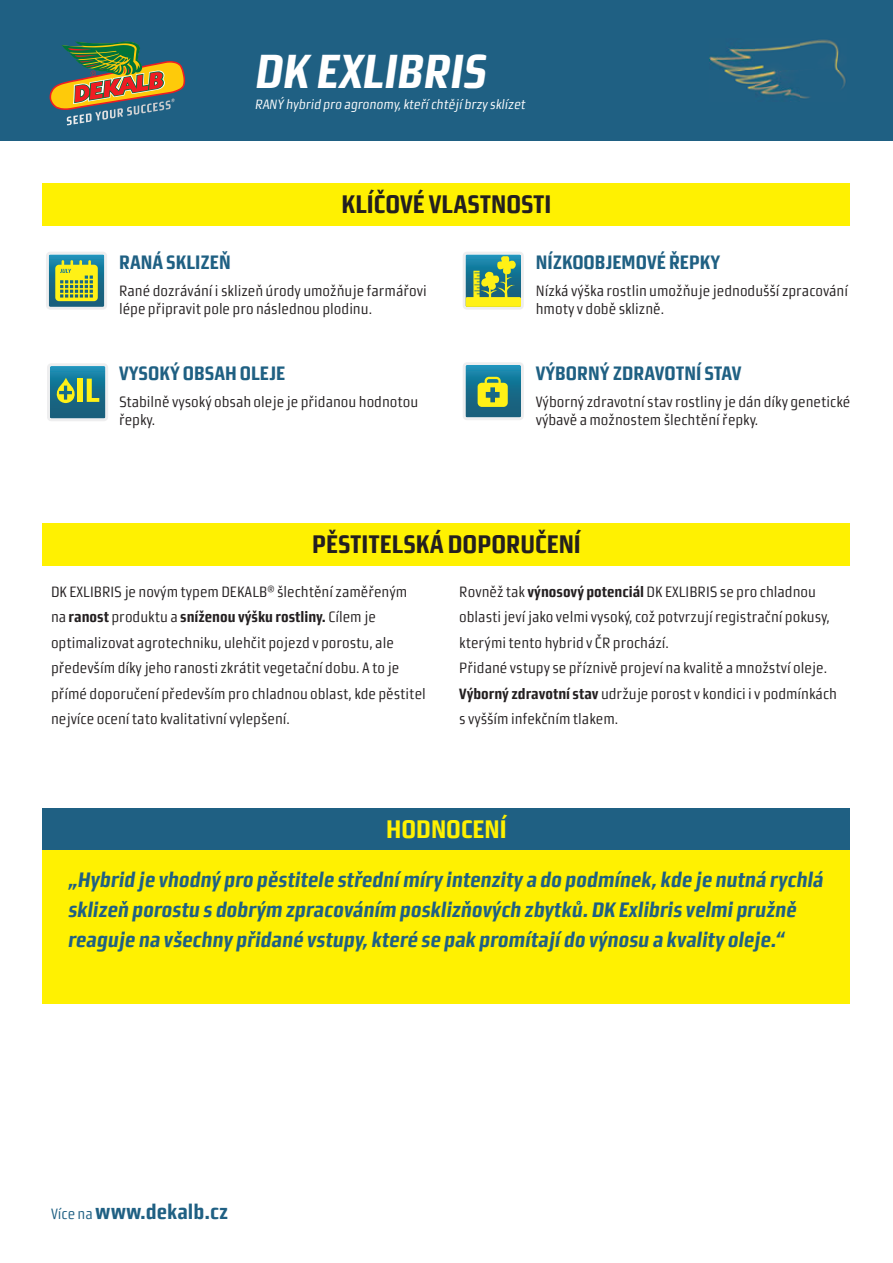
<style>
.page{position:relative;width:893px;height:1263px;background:#fff}
.page>*{position:absolute;margin:0;border:0;box-sizing:border-box;transform-origin:0 0}
.t1{font:italic 700 48px "Morgan Sans Cond";color:#fff}
.t2{font:700 25.5px "Morgan Sans Cond";color:#231f20}
.t3{font:700 25.5px "Morgan Sans Cond";color:#fff101}
.t4{font:italic 700 21px/30px "Morgan Sans Cond";color:#1f6083}
.t5{font:700 21px "Morgan Sans Cond";color:#1f6083}
.t6{font:700 19.5px "Morgan Sans Cond";color:#1f6083}
.t7{font:15px/25.5px "Morgan Sans Cond";color:#231f20}
.t8{font:italic 13.5px "Morgan Sans Cond";color:#fff}
.s1{font-weight:700}
.s2{font-weight:400;font-size:15px}
</style>
<div class="page">
<div style="left:0;top:0;width:893px;height:140px;background:#1f6083"></div>
<svg style="left:50px;top:41px;width:135px;height:83px"></svg>
<img style="left:709px;top:39px;width:137px;height:63px">
<div style="left:43px;top:523px;width:807px;height:43px;background:#fff101"></div>
<div style="left:43px;top:808px;width:807px;height:42px;background:#1f6083"></div>
<div style="left:43px;top:850px;width:807px;height:153px;background:#fff101"></div>
<div style="left:43px;top:183px;width:807px;height:42px;background:#fff101"></div>
<svg style="left:463px;top:252px;width:61px;height:58px;background:#8cb57b"></svg>
<svg style="left:46px;top:252px;width:61px;height:58px;background:#92b678"></svg>
<svg style="left:463px;top:362px;width:61px;height:58px;background:#69a08d"></svg>
<svg style="left:47px;top:363px;width:61px;height:58px;background:#619b91"></svg>
<h1 class="t1" style="left:255px;top:53px;width:233px">DK EXLIBRIS</h1>
<p class="t8" style="left:255px;top:99px;width:272px">RANÝ hybrid pro agronomy, kteří chtějí brzy sklízet</p>
<h2 class="t2" style="left:342px;top:194px;width:211px">KLÍČOVÉ VLASTNOSTI</h2>
<h3 class="t6" style="left:119px;top:255px;width:113px">RANÁ SKLIZEŇ</h3>
<p class="t7" style="left:119px;top:283px;width:309px;line-height:18px">Rané dozrávání i sklizeň úrody umožňuje farmářovi lépe připravit pole pro následnou plodinu.</p>
<h3 class="t6" style="left:119px;top:366px;width:168px">VYSOKÝ OBSAH OLEJE</h3>
<p class="t7" style="left:119px;top:394px;width:301px;line-height:18px">Stabilně vysoký obsah oleje je přidanou hodnotou řepky.</p>
<h3 class="t6" style="left:536px;top:255px;width:186px">NÍZKOOBJEMOVÉ ŘEPKY</h3>
<p class="t7" style="left:536px;top:283px;width:314px;line-height:18px">Nízká výška rostlin umožňuje jednodušší zpracování hmoty v době sklizně.</p>
<h3 class="t6" style="left:536px;top:366px;width:207px">VÝBORNÝ ZDRAVOTNÍ STAV</h3>
<p class="t7" style="left:536px;top:394px;width:316px;line-height:18px">Výborný zdravotní stav rostliny je dán díky genetické výbavě a možnostem šlechtění řepky.</p>
<h2 class="t2" style="left:312px;top:534px;width:270px">PĚSTITELSKÁ DOPORUČENÍ</h2>
<p class="t7" style="left:51px;top:580px;width:376px">DK EXLIBRIS je novým typem DEKALB<sup>®</sup> šlechtění zaměřeným na <span class="s1">ranost</span> produktu a <span class="s1">sníženou výšku rostliny.</span> Cílem je optimalizovat agrotechniku, ulehčit pojezd v porostu, ale především díky jeho ranosti zkrátit vegetační dobu. A to je přímé doporučení především pro chladnou oblast, kde pěstitel nejvíce ocení tato kvalitativní vylepšení.</p>
<p class="t7" style="left:459px;top:580px;width:379px">Rovněž tak <span class="s1">výnosový potenciál</span> DK EXLIBRIS se pro chladnou oblasti jeví jako velmi vysoký, což potvrzují registrační pokusy, kterými tento hybrid v ČR prochází.<br>Přidané vstupy se příznivě projeví na kvalitě a množství oleje.<br><span class="s1">Výborný zdravotní stav</span> udržuje porost v kondici i v podmínkách s vyšším infekčním tlakem.</p>
<h2 class="t3" style="left:386px;top:819px;width:122px">HODNOCENÍ</h2>
<p class="t4" style="left:68px;top:867px;width:757px">„Hybrid je vhodný pro pěstitele střední míry intenzity a do podmínek, kde je nutná rychlá sklizeň porostu s dobrým zpracováním posklizňových zbytků. DK Exlibris velmi pružně reaguje na všechny přidané vstupy, které se pak promítají do výnosu a kvality oleje.“</p>
<h3 class="t5" style="left:51px;top:1203px;width:179px"><span class="s2">Více na</span> www.dekalb.cz</h3>
</div>
